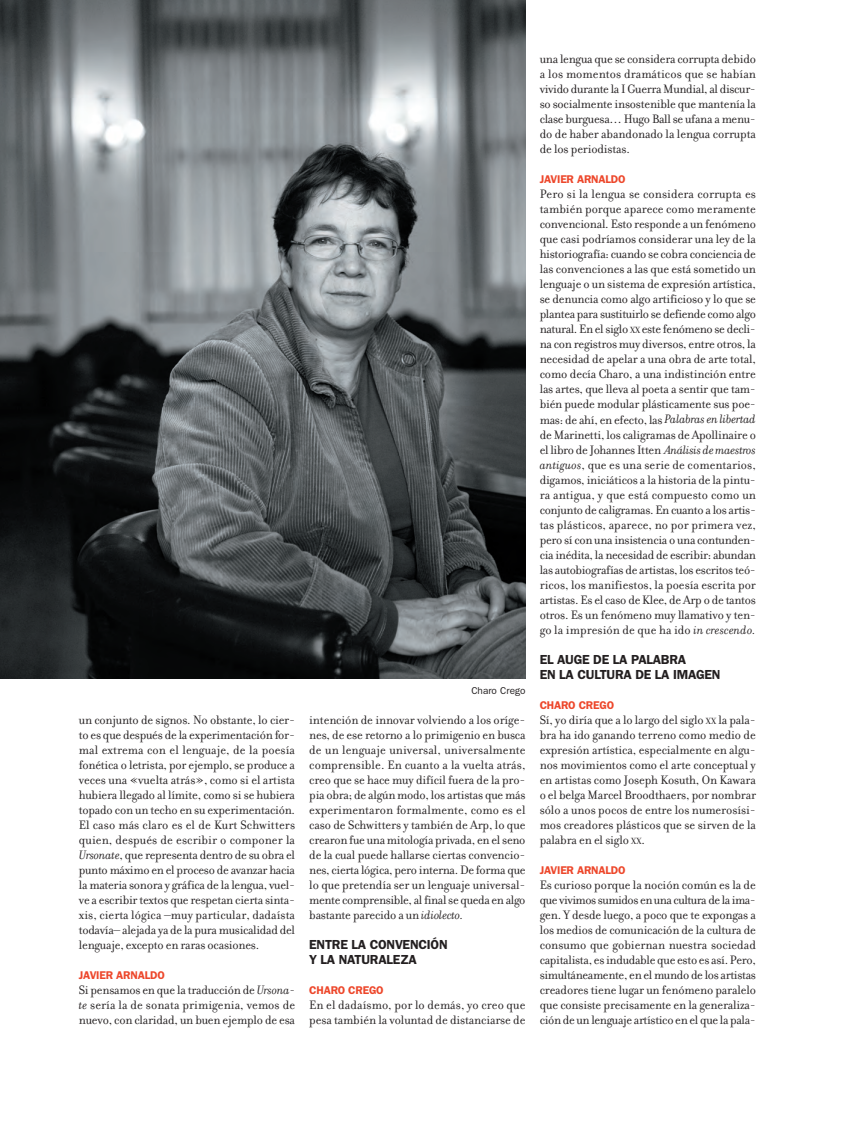
<style>
.page{position:relative;width:849px;height:1133px;background:#fff}
.page>*{position:absolute;margin:0;border:0;box-sizing:border-box;transform-origin:0 0}
.t1{font:13.12px/15px "Filosofia";letter-spacing:-.015em;color:#231f20;text-align:justify}
.t2{font:600 13.12px/15px "Franklin Gothic";letter-spacing:-.02em;color:#231f20}
.t3{font:600 11.25px "Franklin Gothic";letter-spacing:-.02em;color:#ed472b}
.t4{font:10px "Franklin Gothic";color:#231f20}
.s1{font-style:italic}
.s2{font-family:"Filosofia Grand Caps"}
</style>
<div class="page">
<svg style="left:0;top:0;width:526px;height:679px;background:#5a5f61"></svg>
<p class="t1" style="left:79px;top:713px;width:218px">un conjunto de signos. No obstante, lo cier&shy;to es que después de la experimentación for&shy;mal extrema con el lenguaje, de la poesía fonética o letrista, por ejemplo, se produce a veces una «vuelta atrás», como si el artista hubiera llegado al límite, como si se hubiera topado con un techo en su experimentación.<br>El caso más claro es el de Kurt Schwitters quien, después de escribir o componer la <span class="s1">Ursonate</span>, que representa dentro de su obra el punto máximo en el proceso de avanzar hacia la materia sonora y gráfica de la lengua, vuel&shy;ve a escribir textos que respetan cierta sinta&shy;xis, cierta lógica –muy particular, dadaísta todavía– alejada ya de la pura musicalidad del lenguaje, excepto en raras ocasiones.</p>
<p class="t3" style="left:79px;top:971px;width:87px">JAVIER ARNALDO</p>
<p class="t1" style="left:79px;top:983px;width:218px">Si pensamos en que la traducción de <span class="s1">Ursona&shy;te</span> sería la de sonata primigenia, vemos de nuevo, con claridad, un buen ejemplo de esa</p>
<p class="t4" style="left:471px;top:686px;width:56px">Charo Crego</p>
<p class="t1" style="left:309px;top:713px;width:218px">intención de innovar volviendo a los oríge&shy;nes, de ese retorno a lo primigenio en busca de un lenguaje universal, universalmente comprensible. En cuanto a la vuelta atrás, creo que se hace muy difícil fuera de la pro&shy;pia obra; de algún modo, los artistas que más experimentaron formalmente, como es el caso de Schwitters y también de Arp, lo que crearon fue una mitología privada, en el seno de la cual puede hallarse ciertas convencio&shy;nes, cierta lógica, pero interna. De forma que lo que pretendía ser un lenguaje universal&shy;mente comprensible, al final se queda en algo bastante parecido a un <span class="s1">idiolecto.</span></p>
<p class="t2" style="left:309px;top:937px;width:140px">ENTRE LA CONVENCIÓN<br>Y LA NATURALEZA</p>
<p class="t3" style="left:309px;top:986px;width:76px">CHARO CREGO</p>
<p class="t1" style="left:309px;top:998px;width:218px">En el dadaísmo, por lo demás, yo creo que pesa también la voluntad de distanciarse de</p>
<p class="t1" style="left:539px;top:53px;width:218px">una lengua que se considera corrupta debido a los momentos dramáticos que se habían vivido durante la I Guerra Mundial, al discur&shy;so socialmente insostenible que mantenía la clase burguesa… Hugo Ball se ufana a menu&shy;do de haber abandonado la lengua corrupta de los periodistas.</p>
<p class="t3" style="left:539px;top:176px;width:87px">JAVIER ARNALDO</p>
<p class="t1" style="left:539px;top:188px;width:218px">Pero si la lengua se considera corrupta es también porque aparece como meramente convencional. Esto responde a un fenómeno que casi podríamos considerar una ley de la historiografía: cuando se cobra conciencia de las convenciones a las que está sometido un lenguaje o un sistema de expresión artística, se denuncia como algo artificioso y lo que se plantea para sustituirlo se defiende como algo natural. En el siglo <span class="s2">xx</span> este fenómeno se decli&shy;na con registros muy diversos, entre otros, la necesidad de apelar a una obra de arte total, como decía Charo, a una indistinción entre las artes, que lleva al poeta a sentir que tam&shy;bién puede modular plásticamente sus poe&shy;mas: de ahí, en efecto, las <span class="s1">Palabras en libertad </span>de Marinetti, los caligramas de Apollinaire o el libro de Johannes Itten <span class="s1">Análisis de maestros antiguos</span>, que es una serie de comentarios, digamos, iniciáticos a la historia de la pintu&shy;ra antigua, y que está compuesto como un conjunto de caligramas. En cuanto a los artis&shy;tas plásticos, aparece, no por primera vez, pero sí con una insistencia o una contunden&shy;cia inédita, la necesidad de escribir: abundan las autobiografías de artistas, los escritos teó&shy;ricos, los manifiestos, la poesía escrita por artistas. Es el caso de Klee, de Arp o de tantos otros. Es un fenómeno muy llamativo y ten&shy;go la impresión de que ha ido <span class="s1">in crescendo.</span></p>
<p class="t2" style="left:539px;top:652px;width:182px">EL AUGE DE LA PALABRA<br>EN LA CULTURA DE LA IMAGEN</p>
<p class="t3" style="left:539px;top:701px;width:76px">CHARO CREGO</p>
<p class="t1" style="left:539px;top:713px;width:218px">Sí, yo diría que a lo largo del siglo <span class="s2">xx</span> la pala&shy;bra ha ido ganando terreno como medio de expresión artística, especialmente en algu&shy;nos movimientos como el arte conceptual y en artistas como Joseph Kosuth, On Kawara o el belga Marcel Broodthaers, por nombrar sólo a unos pocos de entre los numerosísi&shy;mos creadores plásticos que se sirven de la palabra en el siglo <span class="s2">xx</span>.</p>
<p class="t3" style="left:539px;top:866px;width:87px">JAVIER ARNALDO</p>
<p class="t1" style="left:539px;top:878px;width:218px">Es curioso porque la noción común es la de que vivimos sumidos en una cultura de la ima&shy;gen. Y desde luego, a poco que te expongas a los medios de comunicación de la cultura de consumo que gobiernan nuestra sociedad capitalista, es indudable que esto es así. Pero, simultáneamente, en el mundo de los artistas creadores tiene lugar un fenómeno paralelo que consiste precisamente en la generaliza&shy;ción de un lenguaje artístico en el que la pala-</p>
</div>
